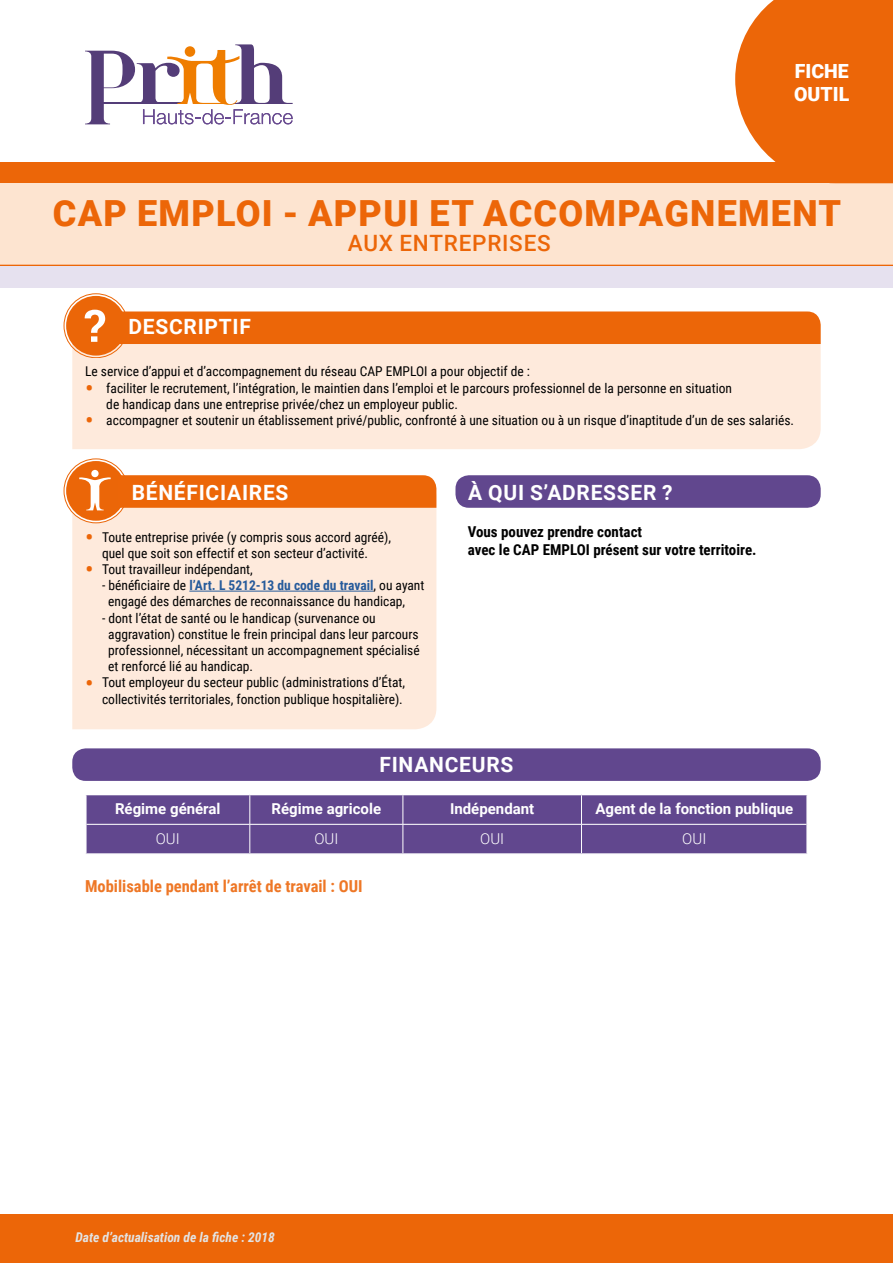
<style>
.page{position:relative;width:893px;height:1263px;background:#fff}
.page>*{position:absolute;margin:0;border:0;box-sizing:border-box;transform-origin:0 0}
.t1{font:900 36px "Roboto";letter-spacing:.035em;color:#ec6608}
.t2{font:500 22.5px "Roboto";letter-spacing:.035em;color:#ec6608}
.t3{font:700 21px "Roboto";letter-spacing:.035em;color:#fff}
.t4{font:900 19.5px/23.4px "Roboto";color:#fff}
.t5{font:700 16.5px "Roboto Condensed";color:#ee7726}
.t6{font:700 15px/18px "Roboto Condensed";color:#000}
.t7{font:700 15px "Roboto";color:#fff}
.t8{font:300 15px "Roboto";color:#fff}
.t9{font:13.5px/16.2px "Roboto Condensed";color:#000}
.t10{font:italic 700 13.5px "Roboto Condensed";color:#e3e3e3}
.s1{font-size:25.5px;color:#ec6608}
.s2{font-weight:700;color:#275b9b}
</style>
<div class="page">
<div style="left:0;top:163px;width:893px;height:21px;background:#ec6608"></div>
<div style="left:0;top:183px;width:893px;height:95px;background:#fde4d0"></div>
<hr style="left:0;top:265px;width:893px;height:1px;background:#ec6608">
<svg style="left:85px;top:44px;width:208px;height:80px"></svg>
<svg style="left:735px;top:0;width:158px;height:163px;background:#ed721b"></svg>
<div style="left:0;top:1214px;width:893px;height:49px;background:#ec6608"></div>
<div style="left:72px;top:508px;width:364px;height:221px;background:#feeadc"></div>
<div style="left:72px;top:344px;width:749px;height:105px;background:#feeadc"></div>
<div style="left:72px;top:748px;width:749px;height:33px;background:#61478e;border-radius:14px"></div>
<svg style="left:86px;top:794px;width:721px;height:60px;background:#695194"></svg>
<div style="left:66px;top:296px;width:60px;height:60px;background:#eb6608;border-radius:50%"></div>
<div style="left:64px;top:293px;width:64px;height:65px;border:1px solid #eb6608;border-radius:50%"></div>
<svg style="left:85px;top:310px;width:736px;height:34px;background:#ec6e15"></svg>
<svg style="left:64px;top:459px;width:64px;height:64px"></svg>
<div style="left:64px;top:459px;width:64px;height:64px;border:1px solid #eb6608;border-radius:50%"></div>
<div style="left:66px;top:461px;width:60px;height:60px;background:#eb6608;border-radius:50%"></div>
<svg style="left:79px;top:470px;width:32px;height:40px"></svg>
<div style="left:120px;top:475px;width:316px;height:33px;background:#ec6608"></div>
<div style="left:455px;top:475px;width:366px;height:33px;background:#61478e;border-radius:14px"></div>
<hr style="left:189px;top:591px;width:184px;height:1px;background:#275b9b">
<div style="left:0;top:266px;width:893px;height:21px;background:#e6e1ef"></div>
<h3 class="t4" style="left:794px;top:58px;width:57px">FICHE<br>OUTIL</h3>
<h1 class="t1" style="left:53px;top:188px;width:790px">CAP EMPLOI - APPUI ET ACCOMPAGNEMENT</h1>
<h2 class="t2" style="left:348px;top:228px;width:205px">AUX ENTREPRISES</h2>
<h3 class="t3" style="left:129px;top:312px;width:124px">DESCRIPTIF</h3>
<p class="t9" style="left:85px;top:363px;width:447px">Le service d’appui et d’accompagnement du réseau CAP EMPLOI a pour objectif de :</p>
<p class="t9" style="left:106px;top:379px;width:627px;text-indent:-21px"><span class="s1">•</span> faciliter le recrutement, l’intégration, le maintien dans l’emploi et le parcours professionnel de la personne en situation de handicap dans une entreprise privée/chez un employeur public.</p>
<p class="t9" style="left:85px;top:412px;width:711px"><span class="s1">•</span> accompagner et soutenir un établissement privé/public, confronté à une situation ou à un risque d’inaptitude d’un de ses salariés.</p>
<h3 class="t3" style="left:132px;top:477px;width:158px">BÉNÉFICIAIRES</h3>
<p class="t9" style="left:85px;top:528px;width:307px;text-align:center"><span class="s1">•</span> Toute entreprise privée (y compris sous accord agréé), quel que soit son effectif et son secteur d’activité.</p>
<p class="t9" style="left:85px;top:560px;width:169px"><span class="s1">•</span> Tout travailleur indépendant,</p>
<p class="t9" style="left:108px;top:577px;width:318px;text-indent:-6px">- bénéficiaire de <span class="s2">l’Art. L 5212-13 du code du travail</span>, ou ayant engagé des démarches de reconnaissance du handicap,</p>
<p class="t9" style="left:108px;top:609px;width:313px;text-indent:-6px">- dont l’état de santé ou le handicap (survenance ou aggravation) constitue le frein principal dans leur parcours professionnel, nécessitant un accompagnement spécialisé et renforcé lié au handicap.</p>
<p class="t9" style="left:85px;top:674px;width:322px;text-align:right"><span class="s1">•</span> Tout employeur du secteur public (administrations d’État, collectivités territoriales, fonction publique hospitalière).</p>
<h3 class="t3" style="left:468px;top:477px;width:206px">À QUI S’ADRESSER ?</h3>
<p class="t6" style="left:468px;top:522px;width:290px">Vous pouvez prendre contact<br>avec le CAP EMPLOI présent sur votre territoire.</p>
<h3 class="t3" style="left:379px;top:749px;width:135px">FINANCEURS</h3>
<p class="t7" style="left:115px;top:798px;width:107px">Régime général</p>
<p class="t7" style="left:272px;top:798px;width:111px">Régime agricole</p>
<p class="t7" style="left:450px;top:798px;width:86px">Indépendant</p>
<p class="t7" style="left:595px;top:798px;width:199px">Agent de la fonction publique</p>
<p class="t8" style="left:156px;top:828px;width:25px">OUI</p>
<p class="t8" style="left:314px;top:828px;width:25px">OUI</p>
<p class="t8" style="left:480px;top:828px;width:25px">OUI</p>
<p class="t8" style="left:682px;top:828px;width:25px">OUI</p>
<p class="t5" style="left:85px;top:874px;width:279px">Mobilisable pendant l’arrêt de travail : OUI</p>
<p class="t10" style="left:75px;top:1228px;width:201px">Date d’actualisation de la fiche : 2018</p>
</div>
